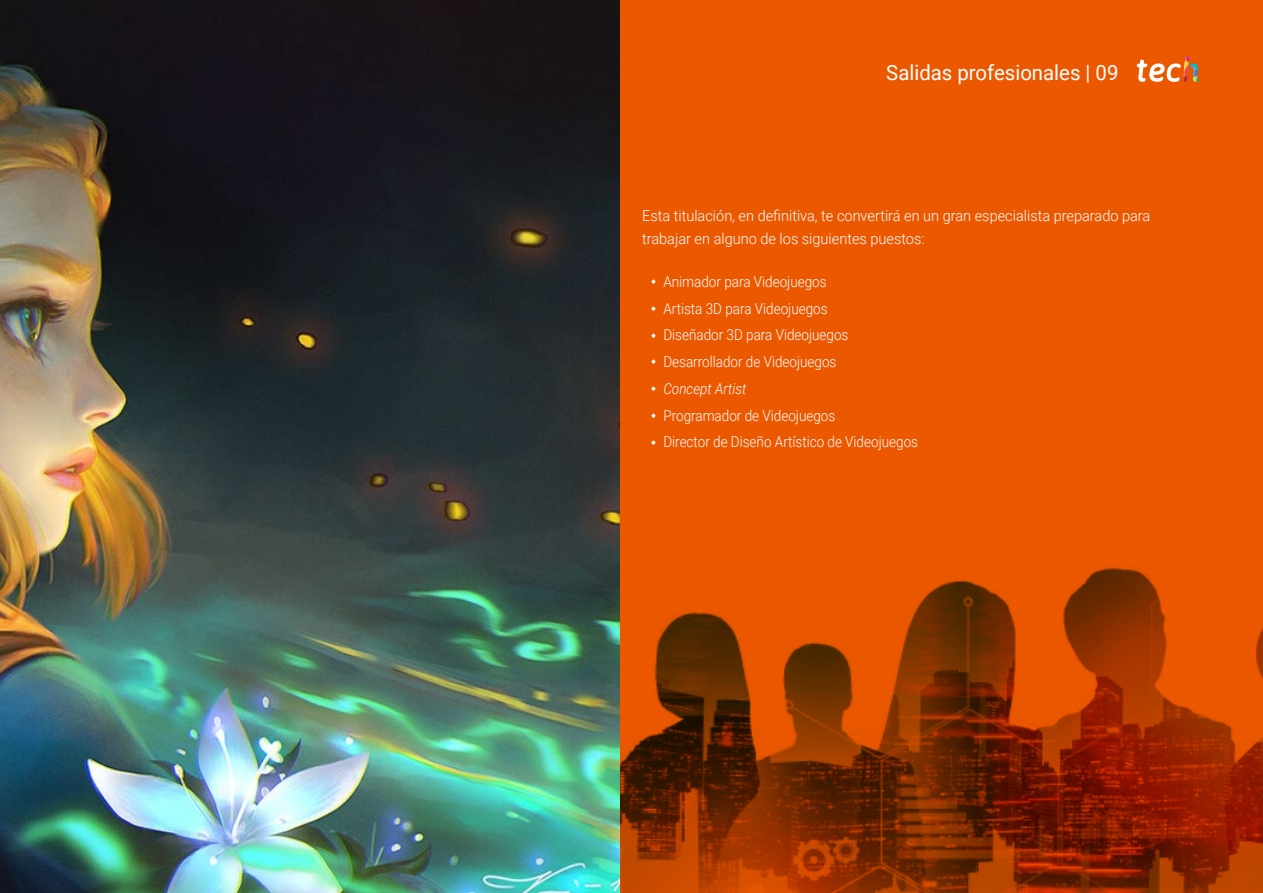
<style>
.page{position:relative;width:1263px;height:893px;background:#fff}
.page>*{position:absolute;margin:0;border:0;box-sizing:border-box;transform-origin:0 0}
.t1{font:21px "Roboto";color:#fff}
.t2{font:300 15px/26.7px "Roboto";color:#fff;scale:.9 1}
.t3{font:300 15px/22.5px "Roboto";color:#fefefe}
.t4{font:italic 300 15px "Roboto";color:#fff;scale:.9 1}
</style>
<div class="page">
<img style="left:0;top:0;width:621px;height:893px">
<div style="left:621px;top:0;width:642px;height:893px;background:#ec5800"></div>
<img style="left:621px;top:567px;width:642px;height:326px">
<svg style="left:1137px;top:56px;width:62px;height:26px"></svg>
<h1 class="t1" style="left:886px;top:57px;width:234px">Salidas profesionales | 09</h1>
<p class="t3" style="left:642px;top:204px;width:510px">Esta titulación, en definitiva, te convertirá en un gran especialista preparado para trabajar en alguno de los siguientes puestos:</p>
<p class="t2" style="left:663px;top:268px;width:207px">Animador para Videojuegos<br>Artista 3D para Videojuegos<br>Diseñador 3D para Videojuegos<br>Desarrollador de Videojuegos</p>
<p class="t4" style="left:663px;top:378px;width:94px">Concept Artist</p>
<p class="t2" style="left:663px;top:401px;width:284px">Programador de Videojuegos<br>Director de Diseño Artístico de Videojuegos</p>
</div>
